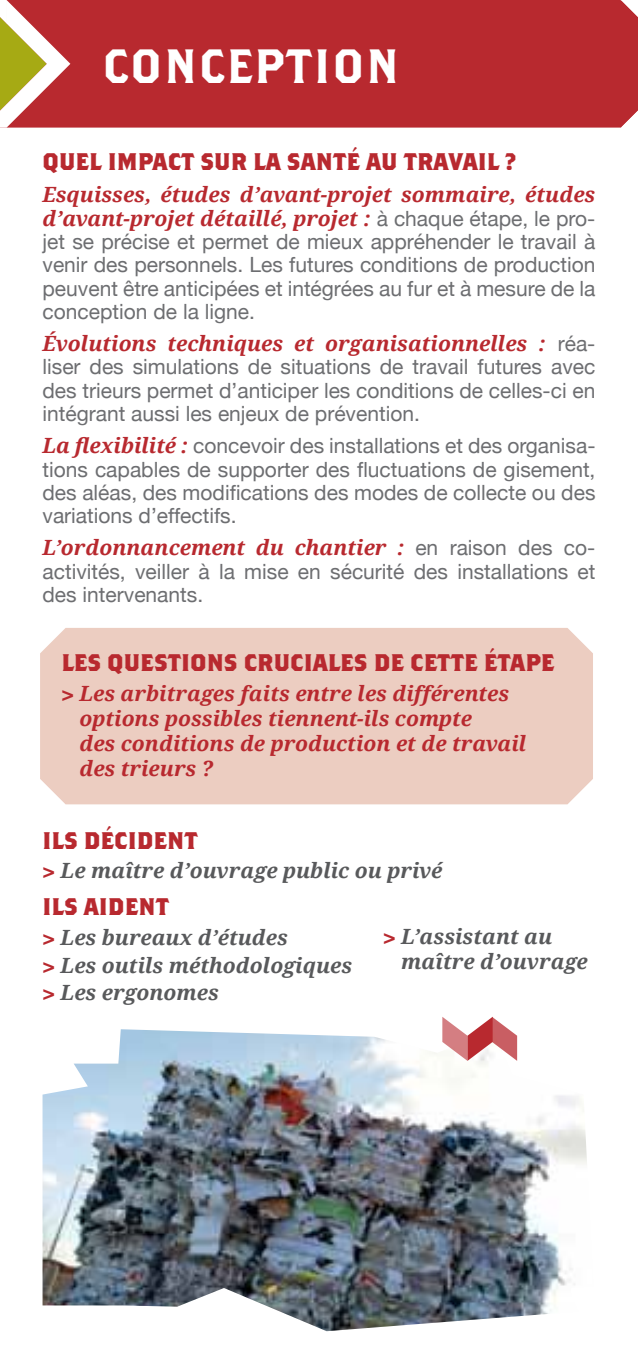
<style>
.page{position:relative;width:638px;height:1361px;background:#fff}
.page>*{position:absolute;margin:0;border:0;box-sizing:border-box;transform-origin:0 0}
.t1{font:48px "Brothers Regular Alternates";letter-spacing:.03em;color:#fff}
.t2{font:700 24px "Brothers";color:#b8292f}
.t3{font:21px/23.4px "Helvetica Neue";color:#6d6e71;text-align:justify}
.t4{font:italic 700 21px/25.2px "Droid Serif";color:#b8292f}
.t5{font:italic 700 21px/27.6px "Droid Serif";color:#58595b}
.s1{font-family:"Helvetica Neue";font-weight:400;font-style:normal;color:#6d6e71}
.s2{font-family:"Droid Serif";font-weight:700;font-style:italic;color:#b8292f}
.s3{font-family:"Helvetica Neue";font-style:normal}
.s4{font-family:"Helvetica Neue";font-style:normal;color:#b8292f}
</style>
<div class="page">
<div style="left:70px;top:0;width:551px;height:128px;background:#b8292f"></div>
<svg style="left:621px;top:0;width:17px;height:128px;background:#c1464b"></svg>
<svg style="left:0;top:0;width:70px;height:128px"></svg>
<img style="left:43px;top:1029px;width:544px;height:302px">
<div style="left:40px;top:628px;width:553px;height:176px;background:#eccdc1"></div>
<svg style="left:442px;top:1016px;width:75px;height:45px"></svg>
<h1 class="t1" style="left:102px;top:37px;width:299px">CONCEPTION</h1>
<p class="t2" style="left:43px;top:147px;width:475px">QUEL IMPACT SUR LA SANTÉ AU TRAVAIL ?</p>
<p class="t4" style="left:43px;top:183px;width:554px;line-height:23.4px">Esquisses, études d’avant-projet sommaire, études d’avant-projet détaillé, projet : <span class="s1">à chaque étape, le pro-</span></p>
<p class="t3" style="left:43px;top:229px;width:554px">jet se précise et permet de mieux appréhender le travail à venir des personnels. Les futures conditions de production peuvent être anticipées et intégrées au fur et à mesure de la conception de la ligne.</p>
<p class="t4" style="left:43px;top:331px;width:554px">évolutions techniques et organisationnelles : <span class="s1">réa-</span></p>
<p class="t3" style="left:43px;top:355px;width:554px">liser des simulations de situations de travail futures avec des trieurs permet d’anticiper les conditions de celles-ci en intégrant aussi les enjeux de prévention.</p>
<p class="t3" style="left:43px;top:434px;width:554px"><span class="s2">La flexibilité :</span> concevoir des installations et des organisa&shy;tions capables de supporter des fluctuations de gisement, des aléas, des modifications des modes de collecte ou des variations d’effectifs.</p>
<p class="t4" style="left:43px;top:535px;width:554px">L’ordonnancement du chantier : <span class="s1">en raison des co-</span></p>
<p class="t3" style="left:43px;top:559px;width:554px">activités, veiller à la mise en sécurité des installations et des intervenants.</p>
<p class="t2" style="left:61px;top:648px;width:494px">LES QUESTIONS CRUCIALES DE CETTE ÉTAPE</p>
<p class="t4" style="left:79px;top:680px;width:448px;text-indent:-18px"><span class="s3">&gt;</span> Les arbitrages faits entre les différentes options possibles tiennent-ils compte<br>des conditions de production et de travail des trieurs ?</p>
<p class="t2" style="left:43px;top:825px;width:157px">ILS DÉCIDENT</p>
<p class="t5" style="left:43px;top:857px;width:402px"><span class="s4">&gt;</span> Le maître d’ouvrage public ou privé</p>
<p class="t2" style="left:43px;top:892px;width:128px">ILS AIDENT</p>
<p class="t5" style="left:43px;top:923px;width:311px"><span class="s4">&gt;</span> Les bureaux d’études<br><span class="s4">&gt;</span> Les outils méthodologiques <span class="s4">&gt;</span> Les ergonomes</p>
<p class="t5" style="left:401px;top:923px;width:188px;line-height:25.2px;text-indent:-18px"><span class="s4">&gt;</span> L’assistant au maître d’ouvrage</p>
</div>
